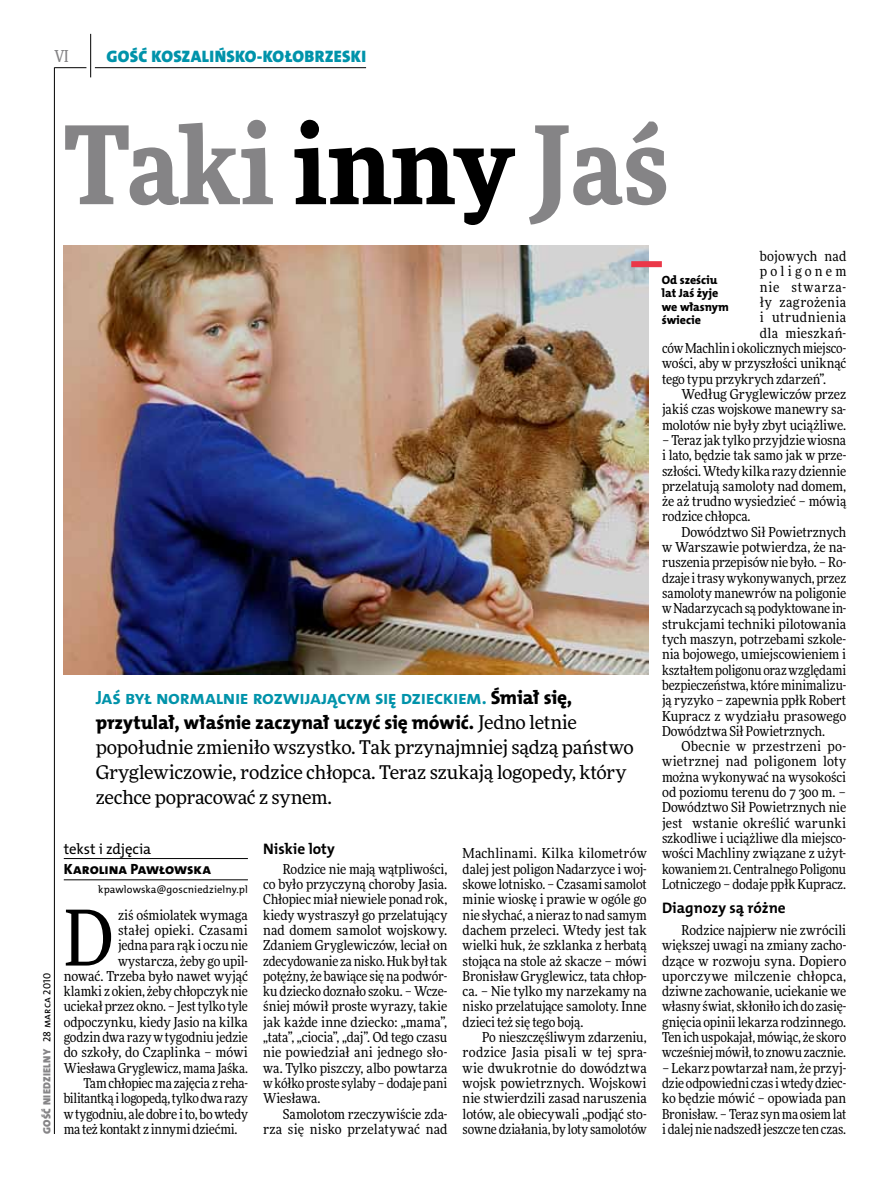
<style>
.page{position:relative;width:893px;height:1191px;background:#fff}
.page>*{position:absolute;margin:0;border:0;box-sizing:border-box;transform-origin:0 0}
.t1{font:900 108px "Freeday Narrow";color:#858486}
.t2{font:76.95px "Freeday Narrow News";color:#000}
.t3{font:19.35px "The Mix HP8 Ex Bld";letter-spacing:-.005em;color:#000}
.t4{font:19.35px "The Mix HP7 Bld";letter-spacing:-.02em;color:#0093aa}
.t5{font:18.9px/24.9px "Freeday News";letter-spacing:-.015em;color:#000}
.t6{font:16.65px "The Mix HP9 Blk";letter-spacing:.02em;color:#0093aa}
.t7{font:500 16.5px "Freeday Narrow";color:#858486;scale:.9 1}
.t8{font:15.3px "The Mix HP7 Bld";color:#000}
.t9{font:14.85px "The Mix HP8 Ex Bld";color:#000}
.t10{font:14.85px "The Mix HP5 Plain";letter-spacing:-.01em;color:#000}
.t11{font:13.65px/15.3px "Freeday Narrow News";letter-spacing:-.005em;color:#000;text-align:justify}
.t12{font:13.65px "Freeday Narrow News";letter-spacing:.025em;color:#000}
.t13{font:13.65px "Freeday Narrow News";letter-spacing:.035em;color:#000}
.t14{font:13.65px "Freeday Narrow News";letter-spacing:.03em;color:#000}
.t15{font:13.65px "Freeday Narrow News";letter-spacing:.02em;color:#000}
.t16{font:13.65px "Freeday Narrow News";letter-spacing:.065em;color:#000}
.t17{font:13.65px "Freeday Narrow News";letter-spacing:.225em;color:#000}
.t18{font:12px/13.5px "The Mix HP8 Ex Bld";letter-spacing:-.005em;color:#000}
.t19{font:10.5px "The Mix HP5 Plain";letter-spacing:.01em;color:#000}
.t20{font:10.5px "The Mix HP9 Blk";letter-spacing:.025em;color:#858486}
.s1{font-family:"The Mix HP5 Plain";color:#000}
.s2{color:#000}
.s3{font-family:"The Mix HP8 Ex Bld";color:#000}
.s4{font-family:"Freeday News";font-size:18.9px}
</style>
<div class="page">
<hr style="left:54px;top:67px;width:1px;height:1067px;background:#000">
<hr style="left:90px;top:34px;width:1px;height:43px;background:#000">
<hr style="left:54px;top:67px;width:32px;height:1px;background:#000">
<hr style="left:95px;top:67px;width:271px;height:1px;background:#000">
<hr style="left:64px;top:858px;width:184px;height:1px;background:#000">
<hr style="left:64px;top:879px;width:184px;height:1px;background:#000">
<img style="left:64px;top:246px;width:584px;height:428px">
<div style="left:631px;top:261px;width:31px;height:6px;background:#eb3848"></div>
<p class="t7" style="left:54px;top:46px;width:17px">VI</p>
<p class="t6" style="left:106px;top:46px;width:261px">GOŚĆ KOSZALIŃSKO-KOŁOBRZESKI</p>
<p class="t20" style="left:40px;top:1134px;width:163px;rotate:-90deg">GOŚĆ NIEDZIELNY <span class="s1">28 marca 2010</span></p>
<h1 class="t1" style="left:64px;top:95px;width:606px">Taki <span class="s2">inny</span> Jaś</h1>
<h3 class="t4" style="left:96px;top:685px;width:478px">Jaś był normalnie rozwijającym się dzieckiem. <span class="s3">Śmiał się,</span></h3>
<h3 class="t3" style="left:96px;top:710px;width:483px">przytulał, właśnie zaczynał uczyć się mówić. <span class="s4">Jedno letnie</span></h3>
<h3 class="t5" style="left:96px;top:734px;width:539px">popołudnie zmieniło wszystko. Tak przynajmniej sądzą państwo<br>Gryglewiczowie, rodzice chłopca. Teraz szukają logopedy, który zechce popracować z synem.</h3>
<p class="t10" style="left:64px;top:839px;width:89px">tekst i zdjęcia</p>
<p class="t9" style="left:64px;top:859px;width:149px">Karolina Pawłowska</p>
<p class="t19" style="left:98px;top:882px;width:151px">kpawlowska@goscniedzielny.pl</p>
<p class="t8" style="left:263px;top:839px;width:73px">Niskie loty</p>
<p class="t11" style="left:263px;top:861px;width:186px;text-indent:20px">Rodzice nie mają wątpliwości, co było przyczyną choroby Jasia.<br>Chłopiec miał niewiele ponad rok, kiedy wystraszył go przelatujący nad domem samolot wojskowy.<br>Zdaniem Gryglewiczów, leciał on zdecydowanie za nisko. Huk był tak potężny, że bawiące się na podwór&shy;ku dziecko doznało szoku. – Wcze&shy;śniej mówił proste wyrazy, takie jak każde inne dziecko: „mama”, „tata”, „ciocia”, „daj”. Od tego czasu nie powiedział ani jednego sło&shy;wa. Tylko piszczy, albo powtarza w kółko proste sylaby – dodaje pani Wiesława.</p>
<p class="t11" style="left:263px;top:1106px;width:186px;text-align:right">Samolotom rzeczywiście zda&shy;rza się nisko przelatywać nad</p>
<p class="t11" style="left:463px;top:845px;width:186px">Machlinami. Kilka kilometrów dalej jest poligon Nadarzyce i woj&shy;skowe lotnisko. – Czasami samolot minie wioskę i prawie w ogóle go nie słychać, a nieraz to nad samym dachem przeleci. Wtedy jest tak wielki huk, że szklanka z herbatą stojąca na stole aż skacze – mówi Bronisław Gryglewicz, tata chłop&shy;ca. – Nie tylko my narzekamy na nisko przelatujące samoloty. Inne dzieci też się tego boją.</p>
<p class="t11" style="left:463px;top:1029px;width:186px;text-indent:20px">Po nieszczęśliwym zdarzeniu, rodzice Jasia pisali w tej spra&shy;wie dwukrotnie do dowództwa wojsk powietrznych. Wojskowi nie stwierdzili zasad naruszenia lotów, ale obiecywali „podjąć sto&shy;sowne działania, by loty samolotów</p>
<h2 class="t2" style="left:64px;top:890px;width:51px">D</h2>
<p class="t11" style="left:118px;top:907px;width:131px">ziś ośmiolatek wymaga</p>
<p class="t11" style="left:118px;top:922px;width:131px">stałej opieki. Czasami</p>
<p class="t11" style="left:118px;top:937px;width:131px">jedna para rąk i oczu nie</p>
<p class="t11" style="left:118px;top:953px;width:131px">wystarcza, żeby go upil-</p>
<p class="t11" style="left:64px;top:968px;width:186px">nować. Trzeba było nawet wyjąć</p>
<p class="t11" style="left:64px;top:983px;width:186px">klamki z okien, żeby chłopczyk nie</p>
<p class="t11" style="left:64px;top:998px;width:186px">uciekał przez okno. – Jest tylko tyle</p>
<p class="t11" style="left:64px;top:1014px;width:186px">odpoczynku, kiedy Jasio na kilka</p>
<p class="t11" style="left:64px;top:1029px;width:186px">godzin dwa razy w tygodniu jedzie</p>
<p class="t11" style="left:64px;top:1044px;width:186px">do szkoły, do Czaplinka – mówi</p>
<p class="t11" style="left:64px;top:1060px;width:186px">Wiesława Gryglewicz, mama Jaśka.</p>
<p class="t11" style="left:83px;top:1075px;width:166px">Tam chłopiec ma zajęcia z reha-</p>
<p class="t11" style="left:64px;top:1090px;width:186px">bilitantką i logopedą, tylko dwa razy</p>
<p class="t11" style="left:64px;top:1106px;width:186px">w tygodniu, ale dobre i to, bo wtedy</p>
<p class="t11" style="left:64px;top:1121px;width:175px">ma też kontakt z innymi dziećmi.</p>
<p class="t15" style="left:760px;top:248px;width:88px">bojowych nad</p>
<p class="t17" style="left:760px;top:263px;width:88px">poligonem</p>
<p class="t16" style="left:760px;top:278px;width:88px">nie stwarza-</p>
<p class="t12" style="left:760px;top:294px;width:88px">ły zagrożenia</p>
<p class="t13" style="left:760px;top:309px;width:88px">i utrudnienia</p>
<p class="t14" style="left:760px;top:324px;width:88px">dla mieszkań-</p>
<p class="t11" style="left:662px;top:340px;width:186px">ców Machlin i okolicznych miejsco-</p>
<p class="t11" style="left:662px;top:356px;width:186px">wości, aby w przyszłości uniknąć</p>
<p class="t11" style="left:662px;top:371px;width:165px">tego typu przykrych zdarzeń”.</p>
<p class="t11" style="left:682px;top:386px;width:166px">Według Gryglewiczów przez</p>
<p class="t11" style="left:662px;top:401px;width:186px">jakiś czas wojskowe manewry sa-</p>
<p class="t11" style="left:662px;top:417px;width:186px">molotów nie były zbyt uciążliwe.</p>
<p class="t11" style="left:662px;top:432px;width:186px">– Teraz jak tylko przyjdzie wiosna i lato, będzie tak samo jak w prze&shy;szłości. Wtedy kilka razy dziennie przelatują samoloty nad domem, że aż trudno wysiedzieć – mówią rodzice chłopca.</p>
<p class="t11" style="left:662px;top:524px;width:186px;text-indent:20px">Dowództwo Sił Powietrznych w Warszawie potwierdza, że na&shy;ruszenia przepisów nie było. – Ro&shy;dzaje i trasy wykonywanych, przez samoloty manewrów na poligonie w Nadarzycach są podyktowane in&shy;strukcjami techniki pilotowania tych maszyn, potrzebami szkole&shy;nia bojowego, umiejscowieniem i kształtem poligonu oraz względami bezpieczeństwa, które minimalizu&shy;ją ryzyko – zapewnia ppłk Robert Kupracz z wydziału prasowego Dowództwa Sił Powietrznych.</p>
<p class="t11" style="left:662px;top:738px;width:186px;text-indent:20px">Obecnie w przestrzeni po&shy;wietrznej nad poligonem loty można wykonywać na wysokości od poziomu terenu do 7 300 m. – Dowództwo Sił Powietrznych nie jest wstanie określić warunki szkodliwe i uciążliwe dla miejsco&shy;wości Machliny związane z użyt&shy;kowaniem 21. Centralnego Poligonu Lotniczego – dodaje ppłk Kupracz.</p>
<p class="t8" style="left:662px;top:898px;width:125px">Diagnozy są różne</p>
<p class="t11" style="left:662px;top:922px;width:186px;text-indent:20px">Rodzice najpierw nie zwrócili większej uwagi na zmiany zacho&shy;dzące w rozwoju syna. Dopiero uporczywe milczenie chłopca, dziwne zachowanie, uciekanie we własny świat, skłoniło ich do zasię&shy;gnięcia opinii lekarza rodzinnego.<br>Ten ich uspokajał, mówiąc, że skoro wcześniej mówił, to znowu zacznie.</p>
<p class="t11" style="left:662px;top:1060px;width:186px">– Lekarz powtarzał nam, że przyj&shy;dzie odpowiedni czas i wtedy dziec&shy;ko będzie mówić – opowiada pan Bronisław. – Teraz syn ma osiem lat i dalej nie nadszedł jeszcze ten czas.</p>
<p class="t18" style="left:662px;top:273px;width:68px">Od sześciu lat Jaś żyje we własnym świecie</p>
</div>
